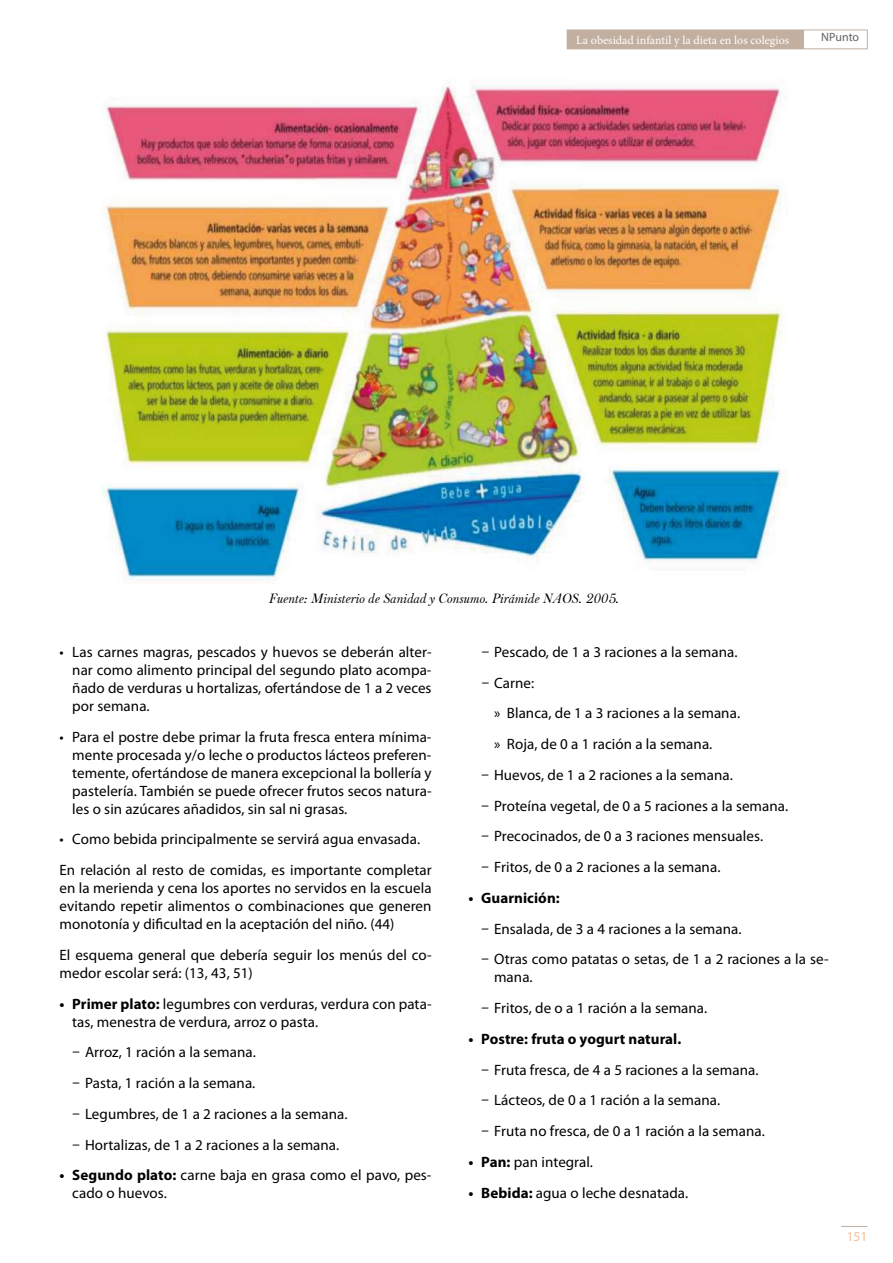
<style>
.page{position:relative;width:893px;height:1263px;background:#fff}
.page>*{position:absolute;margin:0;border:0;box-sizing:border-box;transform-origin:0 0}
.t1{font:15px/18px "Myriad Pro";letter-spacing:.005em;color:#000}
.t2{font:italic 13.5px "Baskerville F";color:#000}
.t3{font:13.5px "Myriad Pro";color:#f6bc96}
.t4{font:12px "Minion Pro";color:#fff}
.t5{font:12px "Myriad Pro";letter-spacing:-.005em;color:#646363}
.s1{font-weight:700}
.s2{font-style:italic}
</style>
<div class="page">
<svg style="left:841px;top:1226px;width:26px;height:1px"></svg>
<div style="left:567px;top:30px;width:300px;height:19px;border:1px solid #c2afa0"></div>
<div style="left:567px;top:30px;width:237px;height:19px;background:#c2afa0"></div>
<img style="left:101px;top:79px;width:683px;height:501px">
<p class="t4" style="left:576px;top:32px;width:214px">La obesidad infantil y la dieta en los colegios</p>
<p class="t5" style="left:821px;top:30px;width:40px">NPunto</p>
<p class="t2" style="left:269px;top:591px;width:352px">Fuente: Ministerio de Sanidad y Consumo. Pirámide NAOS. 2005.</p>
<p class="t1" style="left:72px;top:642px;width:361px;text-align:justify;text-indent:-13px">• Las carnes magras, pescados y huevos se deberán alter&shy;nar como alimento principal del segundo plato acompa&shy;ñado de verduras u hortalizas, ofertándose de 1 a 2 veces por semana.</p>
<p class="t1" style="left:72px;top:727px;width:361px;text-align:justify;text-indent:-13px">• Para el postre debe primar la fruta fresca entera mínima&shy;mente procesada y/o leche o productos lácteos preferen&shy;temente, ofertándose de manera excepcional la bollería y pastelería. También se puede ofrecer frutos secos natura&shy;les o sin azúcares añadidos, sin sal ni grasas.</p>
<p class="t1" style="left:60px;top:824px;width:374px;line-height:30.8px">• Como bebida principalmente se servirá agua envasada.<br>En relación al resto de comidas, es importante completar</p>
<p class="t1" style="left:60px;top:879px;width:374px;text-align:justify">en la merienda y cena los aportes no servidos en la escuela evitando repetir alimentos o combinaciones que generen monotonía y dificultad en la aceptación del niño. (44)</p>
<p class="t1" style="left:60px;top:945px;width:374px">El esquema general que debería seguir los menús del co&shy;medor escolar será: (13, 43, 51)</p>
<p class="t1" style="left:72px;top:994px;width:361px;text-indent:-13px"><span class="s1">• Primer plato:</span> legumbres con verduras, verdura con pata&shy;tas, menestra de verdura, arroz o pasta.</p>
<p class="t1" style="left:72px;top:1037px;width:277px;line-height:30.8px"><span class="s2">ū</span> Arroz, 1 ración a la semana.<br><span class="s2">ū</span> Pasta, 1 ración a la semana.<br><span class="s2">ū</span> Legumbres, de 1 a 2 raciones a la semana. <span class="s2">ū</span> Hortalizas, de 1 a 2 raciones a la semana.</p>
<p class="t1" style="left:72px;top:1166px;width:361px;text-indent:-13px"><span class="s1">• Segundo plato:</span> carne baja en grasa como el pavo, pes&shy;cado o huevos.</p>
<p class="t1" style="left:481px;top:636px;width:258px;line-height:30.8px"><span class="s2">ū</span> Pescado, de 1 a 3 raciones a la semana. <span class="s2">ū</span> Carne:</p>
<p class="t1" style="left:494px;top:704px;width:248px">» Blanca, de 1 a 3 raciones a la semana.</p>
<p class="t1" style="left:494px;top:735px;width:220px">» Roja, de 0 a 1 ración a la semana.</p>
<p class="t1" style="left:481px;top:765px;width:253px"><span class="s2">ū</span> Huevos, de 1 a 2 raciones a la semana.</p>
<p class="t1" style="left:481px;top:796px;width:309px"><span class="s2">ū</span> Proteína vegetal, de 0 a 5 raciones a la semana.</p>
<p class="t1" style="left:481px;top:827px;width:283px"><span class="s2">ū</span> Precocinados, de 0 a 3 raciones mensuales.</p>
<p class="t1" style="left:481px;top:858px;width:241px"><span class="s2">ū</span> Fritos, de 0 a 2 raciones a la semana.</p>
<p class="t1" style="left:481px;top:882px;width:349px;line-height:30.8px;text-indent:-13px"><span class="s1">• Guarnición:<br></span><span class="s2">ū</span> Ensalada, de 3 a 4 raciones a la semana.<br><span class="s2">ū</span> Otras como patatas o setas, de 1 a 2 raciones a la se-</p>
<p class="t1" style="left:481px;top:962px;width:228px;line-height:30.8px;text-indent:13px">mana.<br><span class="s2">ū</span> Fritos, de o a 1 ración a la semana.</p>
<p class="t1" style="left:481px;top:1023px;width:285px;line-height:30.8px;text-indent:-13px"><span class="s1">• Postre: fruta o yogurt natural.<br></span><span class="s2">ū</span> Fruta fresca, de 4 a 5 raciones a la semana. <span class="s2">ū</span> Lácteos, de 0 a 1 ración a la semana.<br><span class="s2">ū</span> Fruta no fresca, de 0 a 1 ración a la semana.</p>
<p class="t1" style="left:468px;top:1152px;width:126px"><span class="s1">• Pan:</span> pan integral.</p>
<p class="t1" style="left:468px;top:1183px;width:221px"><span class="s1">• Bebida:</span> agua o leche desnatada.</p>
<p class="t3" style="left:847px;top:1228px;width:22px">151</p>
</div>
